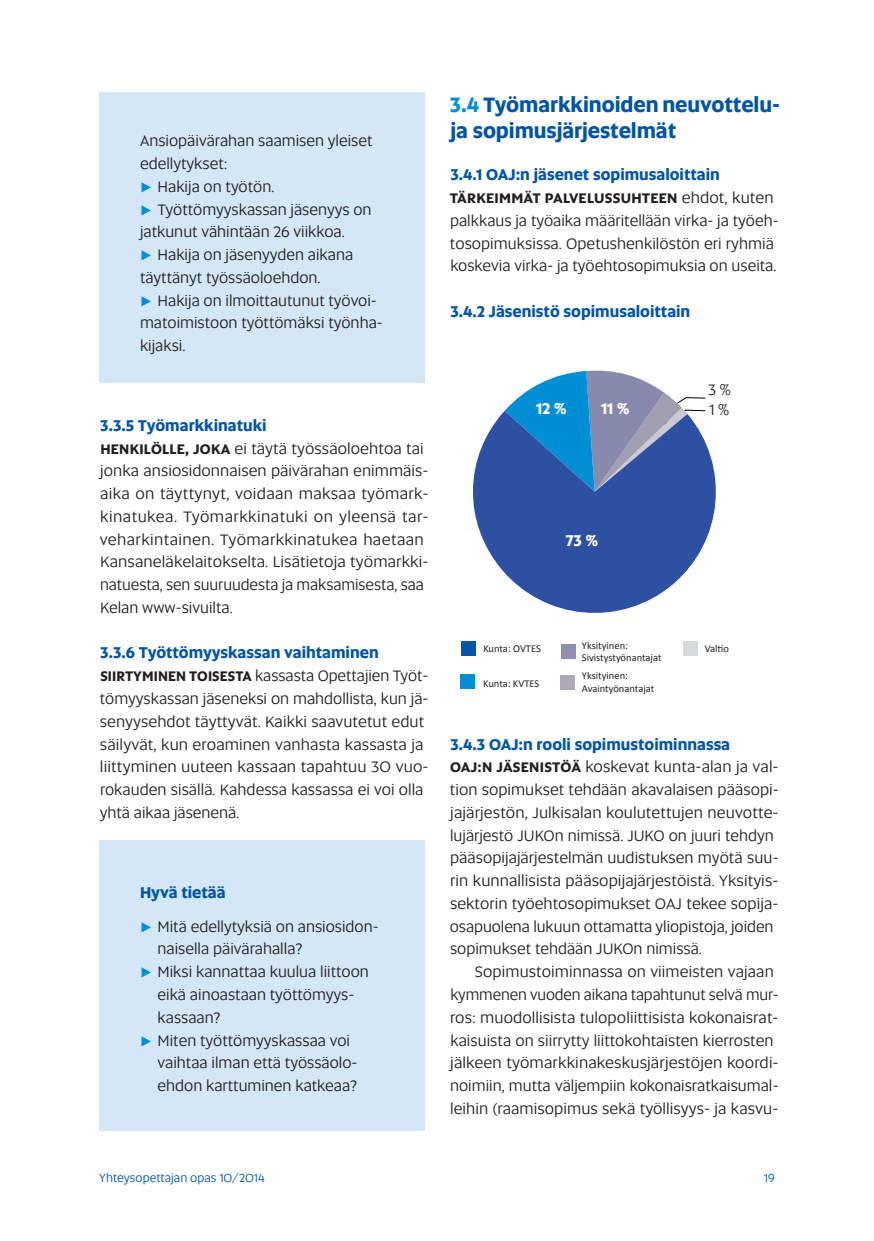
<style>
.page{position:relative;width:874px;height:1241px;background:#fff}
.page>*{position:absolute;margin:0;border:0;box-sizing:border-box;transform-origin:0 0}
.h2_numeroinnilla{font:700 21px/26.2px "Altis";letter-spacing:-.005em;color:#0154a6}
.leipis_alkukorostus{font:15.75px/22.8px "Altis";color:#231f20}
.leipis_sis{font:15.75px/22.8px "Altis";letter-spacing:.005em;color:#231f20}
.leipis{font:700 15.75px "Altis";color:#0154a6}
.leipis-2{font:15.75px "Altis";color:#231f20}
.t1{font:700 15.75px "Altis";color:#fff}
.leipis_alkukorostus-2{font:700 14px "Altis";letter-spacing:.015em;color:#231f20}
.t2{font:12.25px "Altis";color:#0154a6}
.t3{font:10.5px "Calibri";color:#231f20}
.s1{font-weight:700;color:#008fd5}
.s2{font-weight:700;font-size:14px}
.s3{color:#008fd5}
.s4{font-weight:400;font-size:15.75px}
</style>
<div class="page">
<div style="left:99px;top:840px;width:325px;height:290px;background:#d4e7f6"></div>
<div style="left:99px;top:92px;width:325px;height:290px;background:#d4e7f6"></div>
<div style="left:459px;top:673px;width:15px;height:15px;background:#008fd5"></div>
<div style="left:461px;top:640px;width:14px;height:15px;background:#0154a6"></div>
<div style="left:682px;top:641px;width:15px;height:14px;background:#d8d9db"></div>
<div style="left:560px;top:643px;width:15px;height:15px;background:#908fb3"></div>
<div style="left:560px;top:675px;width:15px;height:15px;background:#aea9b9"></div>
<svg style="left:505px;top:370px;width:200px;height:40px"></svg>
<svg style="left:472px;top:410px;width:244px;height:203px;fill:#2e50a2"></svg>
<p class="leipis-2" style="left:140px;top:130px;width:234px">Ansiopäivärahan saamisen yleiset</p>
<p class="leipis-2" style="left:140px;top:153px;width:89px">edellytykset:</p>
<p class="leipis_alkukorostus" style="left:140px;top:174px;width:136px"><span class="s1">⊲</span> Hakija on työtön.</p>
<p class="leipis_alkukorostus" style="left:140px;top:197px;width:233px"><span class="s1">⊲</span> Työttömyyskassan jäsenyys on jatkunut vähintään 26 viikkoa.</p>
<p class="leipis_alkukorostus" style="left:140px;top:243px;width:214px"><span class="s1">⊲</span> Hakija on jäsenyyden aikana täyttänyt työssäoloehdon.</p>
<p class="leipis_alkukorostus" style="left:140px;top:288px;width:244px"><span class="s1">⊲</span> Hakija on ilmoittautunut työvoi&shy;matoimistoon työttömäksi työnha&shy;kijaksi.</p>
<p class="leipis" style="left:100px;top:413px;width:168px">3.3.5 Työmarkkinatuki</p>
<p class="leipis_alkukorostus" style="left:100px;top:436px;width:330px"><span class="s2">HENKILÖLLE, JOKA</span> ei täytä työssäoloehtoa tai jonka ansiosidonnaisen päivärahan enimmäis&shy;aika on täyttynyt, voidaan maksaa työmark&shy;kinatukea. Työmarkkinatuki on yleensä tar&shy;veharkintainen. Työmarkkinatukea haetaan Kansaneläkelaitokselta. Lisätietoja työmarkki&shy;natuesta, sen suuruudesta ja maksamisesta, saa Kelan www-sivuilta.</p>
<p class="leipis" style="left:100px;top:641px;width:280px">3.3.6 Työttömyyskassan vaihtaminen</p>
<p class="leipis_alkukorostus" style="left:100px;top:663px;width:330px"><span class="s2">SIIRTYMINEN TOISESTA</span> kassasta Opettajien Työt&shy;tömyyskassan jäseneksi on mahdollista, kun jä&shy;senyysehdot täyttyvät. Kaikki saavutetut edut säilyvät, kun eroaminen vanhasta kassasta ja liittyminen uuteen kassaan tapahtuu 30 vuo&shy;rokauden sisällä. Kahdessa kassassa ei voi olla yhtä aikaa jäsenenä.</p>
<p class="leipis" style="left:140px;top:880px;width:87px">Hyvä tietää</p>
<p class="leipis_alkukorostus" style="left:157px;top:914px;width:222px;text-indent:-17px"><span class="s1">⊲</span> Mitä edellytyksiä on ansiosidon&shy;naisella päivärahalla?</p>
<p class="leipis_alkukorostus" style="left:157px;top:959px;width:213px;text-indent:-17px"><span class="s1">⊲</span> Miksi kannattaa kuulua liittoon eikä ainoastaan työttömyys&shy;kassaan?</p>
<p class="leipis_alkukorostus" style="left:157px;top:1027px;width:201px;text-indent:-17px"><span class="s1">⊲</span> Miten työttömyyskassaa voi vaihtaa ilman että työssäolo&shy;ehdon karttuminen katkeaa?</p>
<p class="h2_numeroinnilla" style="left:449px;top:90px;width:331px"><span class="s3">3.4</span> Työmarkkinoiden neuvottelu&shy;ja sopimusjärjestelmät</p>
<p class="leipis" style="left:450px;top:163px;width:271px">3.4.1 OAJ:n jäsenet sopimusaloittain</p>
<p class="leipis_alkukorostus-2" style="left:449px;top:188px;width:325px">TÄRKEIMMÄT PALVELUSSUHTEEN <span class="s4">ehdot, kuten</span></p>
<p class="leipis_alkukorostus" style="left:449px;top:208px;width:330px">palkkaus ja työaika määritellään virka- ja työeh&shy;tosopimuksissa. Opetushenkilöstön eri ryhmiä koskevia virka- ja työehtosopimuksia on useita.</p>
<p class="leipis" style="left:450px;top:299px;width:241px">3.4.2 Jäsenistö sopimusaloittain</p>
<p class="leipis_alkukorostus" style="left:707px;top:378px;width:24px">3 %</p>
<p class="t1" style="left:536px;top:397px;width:32px">12 %</p>
<p class="t1" style="left:600px;top:397px;width:30px">11 %</p>
<p class="leipis_alkukorostus" style="left:708px;top:397px;width:22px">1 %</p>
<p class="t1" style="left:565px;top:528px;width:34px">73 %</p>
<p class="t3" style="left:483px;top:641px;width:59px">Kunta: OVTES</p>
<p class="t3" style="left:581px;top:638px;width:48px">Yksityinen:</p>
<p class="t3" style="left:704px;top:641px;width:26px">Valtio</p>
<p class="t3" style="left:581px;top:651px;width:81px">Sivistystyönantajat</p>
<p class="t3" style="left:581px;top:669px;width:48px">Yksityinen:</p>
<p class="t3" style="left:581px;top:681px;width:74px">Avaintyönantajat</p>
<p class="t3" style="left:483px;top:676px;width:58px">Kunta: KVTES</p>
<p class="leipis" style="left:450px;top:732px;width:281px">3.4.3 OAJ:n rooli sopimustoiminnassa</p>
<p class="leipis_alkukorostus" style="left:449px;top:754px;width:330px"><span class="s2">OAJ:N JÄSENISTÖÄ</span> koskevat kunta-alan ja val&shy;tion sopimukset tehdään akavalaisen pääsopi&shy;jajärjestön, Julkisalan koulutettujen neuvotte&shy;lujärjestö JUKOn nimissä. JUKO on juuri tehdyn pääsopijajärjestelmän uudistuksen myötä suu&shy;rin kunnallisista pääsopijajärjestöistä. Yksityis&shy;sektorin työehtosopimukset OAJ tekee sopija&shy;osapuolena lukuun ottamatta yliopistoja, joiden sopimukset tehdään JUKOn nimissä.</p>
<p class="leipis_sis" style="left:450px;top:959px;width:330px;text-indent:25px">Sopimustoiminnassa on viimeisten vajaan kymmenen vuoden aikana tapahtunut selvä mur&shy;ros: muodollisista tulopoliittisista kokonaisrat&shy;kaisuista on siirrytty liittokohtaisten kierrosten jälkeen työmarkkinakeskusjärjestöjen koordi&shy;noimiin, mutta väljempiin kokonaisratkaisumal&shy;leihin (raamisopimus sekä työllisyys- ja kasvu-</p>
<p class="t2" style="left:99px;top:1169px;width:167px">Yhteysopettajan opas 10/2014</p>
<p class="t2" style="left:763px;top:1169px;width:12px">19</p>
</div>
